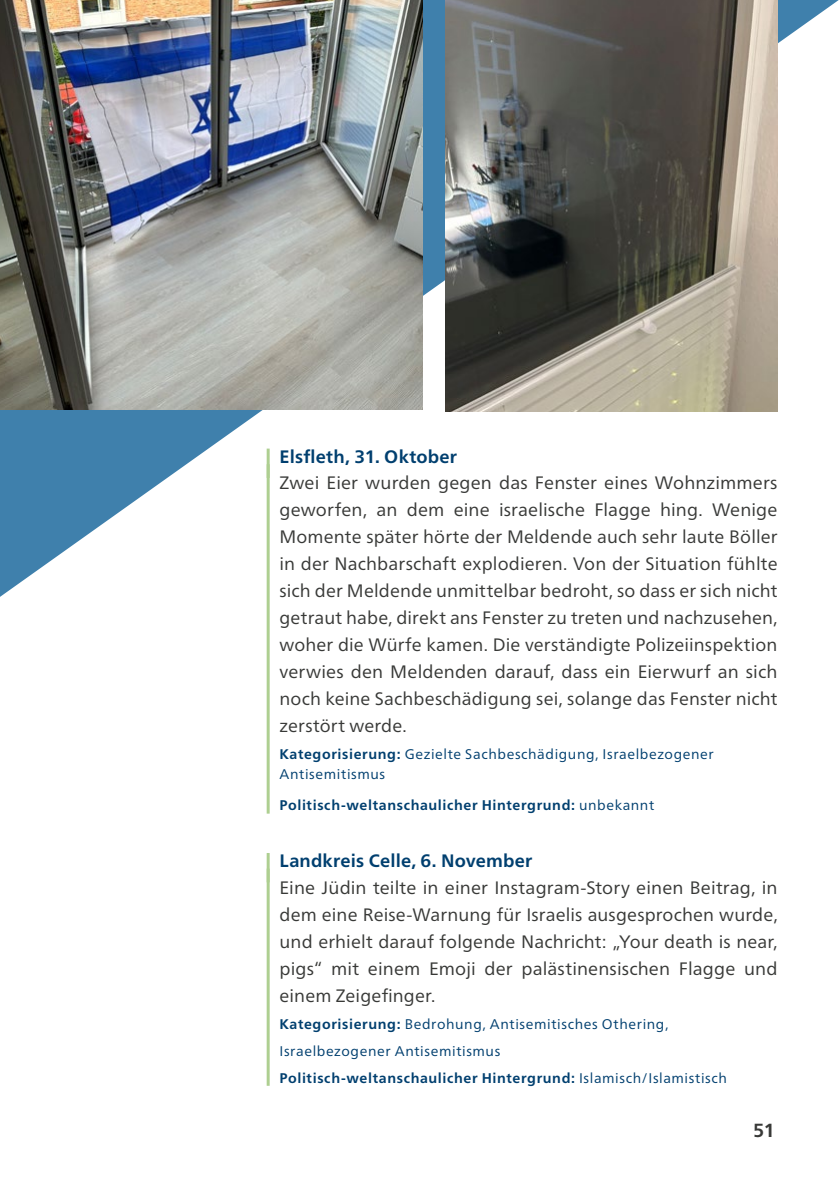
<style>
.page{position:relative;width:840px;height:1191px;background:#fff}
.page>*{position:absolute;margin:0;border:0;box-sizing:border-box;transform-origin:0 0}
.t1{font:700 19px "Neue Frutiger World";color:#383937}
.Vorfall{font:18px/27px "Neue Frutiger World";letter-spacing:.005em;color:#383937;text-align:justify}
.Vorfall_ort_Datum{font:700 18px "Neue Frutiger World";letter-spacing:.01em;color:#003f6f}
.Vorfallkategorie{font:14px/20px "Neue Frutiger World";letter-spacing:.04em;color:#003f6f}
.Vorfallkategorie-2{font:700 14px "Neue Frutiger World";letter-spacing:.045em;color:#003f6f}
.s1{font-weight:700}
.s2{font-weight:400}
</style>
<div class="page">
<svg style="left:0;top:0;width:838px;height:597px"></svg>
<hr style="left:266px;top:448px;width:3px;height:30px;background:#aecf91">
<hr style="left:266px;top:464px;width:3px;height:349px;background:#aecf91">
<hr style="left:266px;top:853px;width:3px;height:29px;background:#aecf91">
<hr style="left:266px;top:868px;width:3px;height:217px;background:#aecf91">
<img style="left:0;top:0;width:422px;height:409px">
<img style="left:445px;top:0;width:332px;height:411px">
<p class="Vorfall_ort_Datum" style="left:279px;top:440px;width:179px">Elsfleth, 31. Oktober</p>
<p class="Vorfall" style="left:279px;top:470px;width:499px">Zwei Eier wurden gegen das Fenster eines Wohnzimmers geworfen, an dem eine israelische Flagge hing. Wenige Momente später hörte der Meldende auch sehr laute Böller in der Nachbarschaft explodieren. Von der Situation fühlte sich der Meldende unmittelbar bedroht, so dass er sich nicht getraut habe, direkt ans Fenster zu treten und nachzusehen, woher die Würfe kamen. Die verständigte Polizeiinspektion verwies den Meldenden darauf, dass ein Eierwurf an sich noch keine Sachbeschädigung sei, solange das Fenster nicht zerstört werde.</p>
<p class="Vorfallkategorie" style="left:279px;top:744px;width:435px"><span class="s1">Kategorisierung:</span> Gezielte Sachbeschädigung, Israelbezogener<br>Antisemitismus</p>
<p class="Vorfallkategorie-2" style="left:279px;top:793px;width:376px">Politisch-weltanschaulicher Hintergrund: <span class="s2">unbekannt</span></p>
<p class="Vorfall_ort_Datum" style="left:279px;top:844px;width:254px">Landkreis Celle, 6. November</p>
<p class="Vorfall" style="left:279px;top:874px;width:499px">Eine Jüdin teilte in einer Instagram-Story einen Beitrag, in dem eine Reise-Warnung für Israelis ausgesprochen wurde, und erhielt darauf folgende Nachricht: „Your death is near, pigs“ mit einem Emoji der palästinensischen Flagge und einem Zeigefinger.</p>
<p class="Vorfallkategorie" style="left:279px;top:1010px;width:390px;line-height:27px"><span class="s1">Kategorisierung:</span> Bedrohung, Antisemitisches Othering,<br>Israelbezogener Antisemitismus</p>
<p class="Vorfallkategorie-2" style="left:279px;top:1065px;width:449px">Politisch-weltanschaulicher Hintergrund: <span class="s2">Islamisch/Islamistisch</span></p>
<p class="t1" style="left:752px;top:1113px;width:23px">51</p>
</div>
